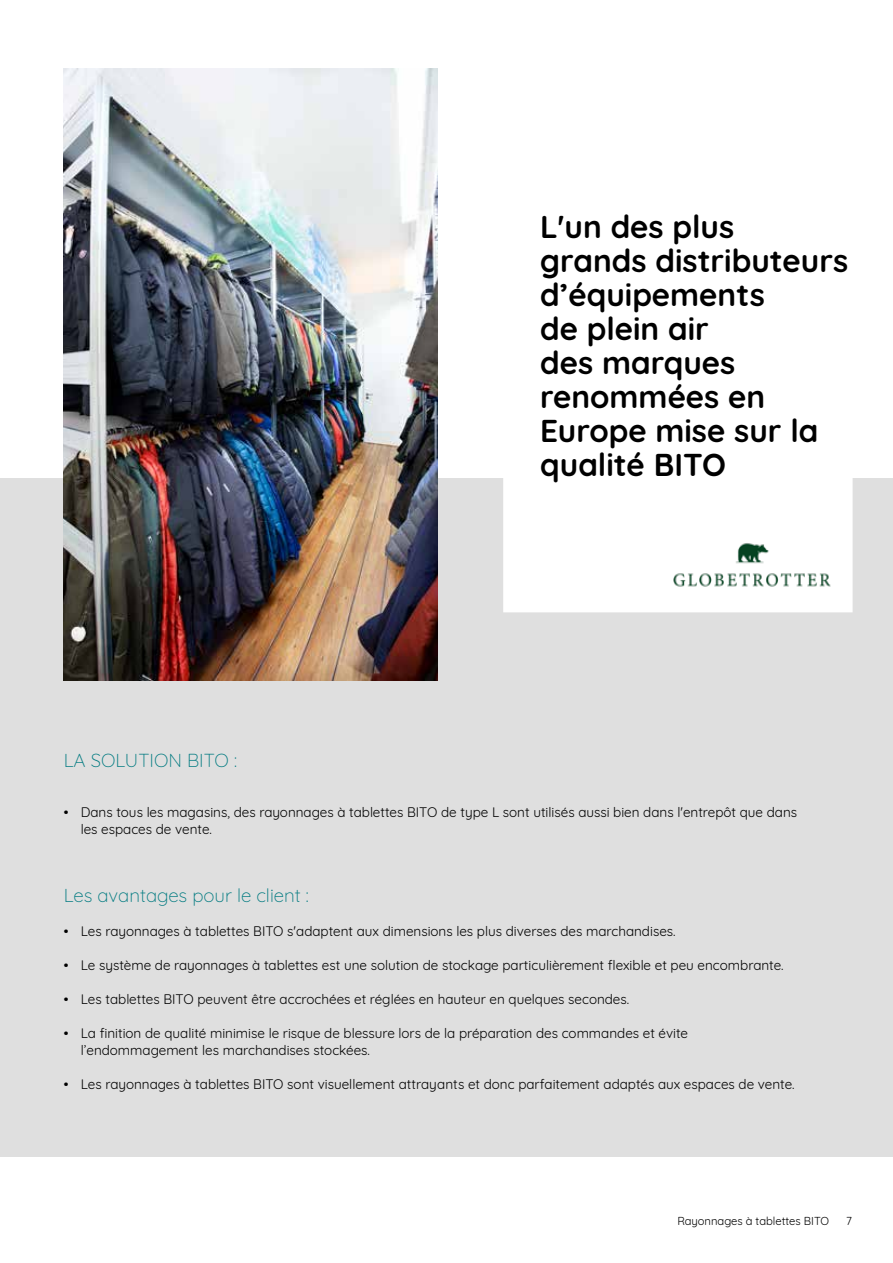
<style>
.page{position:relative;width:893px;height:1263px;background:#fff}
.page>*{position:absolute;margin:0;border:0;box-sizing:border-box;transform-origin:0 0}
.t1{font:700 31.5px/34px "Quicksand";color:#000}
.t2{font:300 18.75px "Quicksand";color:#007a80}
.t3{font:13.5px/17px "Quicksand";color:#000}
.t4{font:500 13.5px "Quicksand";color:#000}
.t5{font:11.25px "Quicksand";color:#000}
</style>
<div class="page">
<div style="left:0;top:478px;width:893px;height:679px;background:#dfdfdf"></div>
<div style="left:503px;top:478px;width:350px;height:134px;background:#fff"></div>
<img style="left:658px;top:540px;width:187px;height:49px">
<img style="left:63px;top:68px;width:375px;height:612px">
<h2 class="t2" style="left:64px;top:746px;width:175px">LA SOLUTION BITO :</h2>
<h1 class="t1" style="left:540px;top:207px;width:309px">L'un des plus grands distributeurs d’équipements<br>de plein air<br>des marques renommées en<br>Europe mise sur la qualité BITO</h1>
<p class="t4" style="left:64px;top:801px;width:6px">•</p>
<p class="t3" style="left:81px;top:802px;width:718px">Dans tous les magasins, des rayonnages à tablettes BITO de type L sont utilisés aussi bien dans l'entrepôt que dans les espaces de vente.</p>
<h2 class="t2" style="left:64px;top:880px;width:247px">Les avantages pour le client :</h2>
<p class="t4" style="left:64px;top:920px;width:6px">•</p>
<p class="t4" style="left:64px;top:954px;width:6px">•</p>
<p class="t4" style="left:64px;top:988px;width:6px">•</p>
<p class="t4" style="left:64px;top:1022px;width:6px">•</p>
<p class="t4" style="left:64px;top:1073px;width:6px">•</p>
<p class="t3" style="left:81px;top:921px;width:596px">Les rayonnages à tablettes BITO s'adaptent aux dimensions les plus diverses des marchandises.</p>
<p class="t3" style="left:81px;top:955px;width:704px">Le système de rayonnages à tablettes est une solution de stockage particulièrement flexible et peu encombrante.</p>
<p class="t3" style="left:81px;top:989px;width:550px">Les tablettes BITO peuvent être accrochées et réglées en hauteur en quelques secondes.</p>
<p class="t3" style="left:81px;top:1023px;width:609px">La finition de qualité minimise le risque de blessure lors de la préparation des commandes et évite l’endommagement les marchandises stockées.</p>
<p class="t3" style="left:81px;top:1074px;width:715px">Les rayonnages à tablettes BITO sont visuellement attrayants et donc parfaitement adaptés aux espaces de vente.</p>
<p class="t5" style="left:677px;top:1212px;width:153px">Rayonnages à tablettes BITO</p>
<p class="t5" style="left:846px;top:1212px;width:7px">7</p>
</div>
